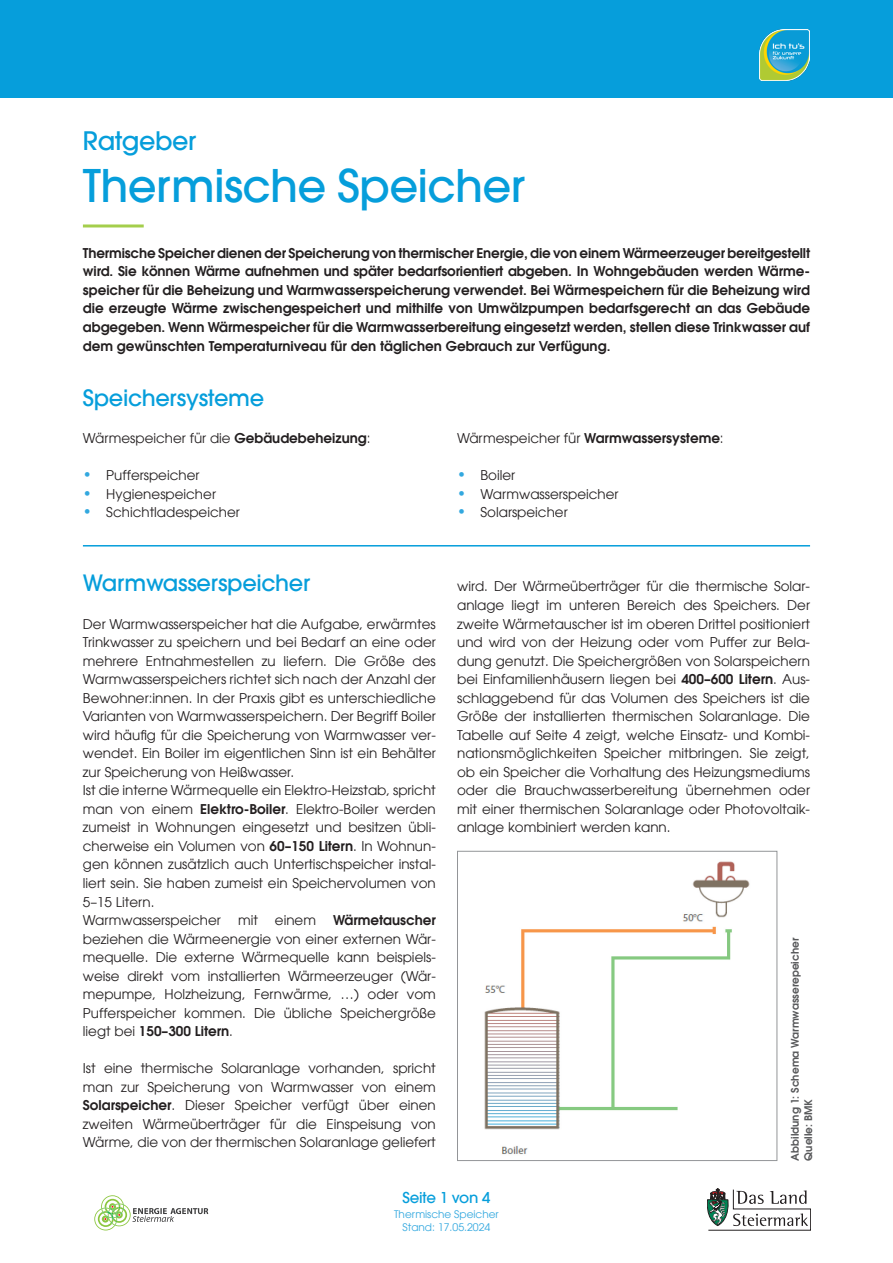
<style>
.page{position:relative;width:893px;height:1263px;background:#fff}
.page>*{position:absolute;margin:0;border:0;box-sizing:border-box;transform-origin:0 0}
.E_1_Titel{font:500 45px "Avant Garde LT";letter-spacing:-.015em;color:#069edb}
.E_1_Ratgeber{font:500 25.5px "Avant Garde LT";letter-spacing:-.015em;color:#069edb}
.E_2{font:500 22.5px "Avant Garde LT";letter-spacing:-.015em;color:#069edb}
.t1{font:500 15px "Avant Garde LT";letter-spacing:-.015em;color:#069edb}
.Fließtext{font:13.5px/18.6px "Avant Garde LT";color:#231f20;text-align:justify}
.Fließtext_bold{font:600 13.5px/18.6px "Avant Garde LT";color:#231f20;text-align:justify}
.Fließtext_Aufzählungszeichen{font:13.5px "Avant Garde LT";color:#231f20}
.Bildunterschrift{font:600 10.5px/13.5px "Avant Garde LT";color:#57585a}
.t2{font:10.5px/12.6px "Avant Garde LT";color:#32a8df;text-align:center}
.s1{font-weight:600}
.s2{font-weight:600;font-size:15px;color:#32a8df}
</style>
<div class="page">
<svg style="left:707px;top:1188px;width:104px;height:42px"></svg>
<svg style="left:94px;top:1195px;width:114px;height:35px"></svg>
<div style="left:0;top:0;width:893px;height:98px;background:#069edb"></div>
<img style="left:759px;top:30px;width:51px;height:51px">
<hr style="left:83px;top:224px;width:61px;height:3px;background:#a4ce4c">
<hr style="left:83px;top:545px;width:727px;height:1px;background:#069edb">
<img style="left:484px;top:861px;width:266px;height:293px">
<div style="left:457px;top:851px;width:320px;height:310px;border:1px solid #939598"></div>
<p class="E_1_Ratgeber" style="left:83px;top:125px;width:115px">Ratgeber</p>
<p class="E_1_Titel" style="left:83px;top:158px;width:444px">Thermische Speicher</p>
<p class="Fließtext_bold" style="left:83px;top:243px;width:729px">Thermische Speicher dienen der Speicherung von thermischer Energie, die von einem Wärmeerzeuger bereitgestellt wird. Sie können Wärme aufnehmen und später bedarfsorientiert abgeben. In Wohngebäuden werden Wärme&shy;speicher für die Beheizung und Warmwasserspeicherung verwendet. Bei Wärmespeichern für die Beheizung wird die erzeugte Wärme zwischengespeichert und mithilfe von Umwälzpumpen bedarfsgerecht an das Gebäude abgegeben. Wenn Wärmespeicher für die Warmwasserbereitung eingesetzt werden, stellen diese Trinkwasser auf dem gewünschten Temperaturniveau für den täglichen Gebrauch zur Verfügung.</p>
<p class="E_2" style="left:83px;top:384px;width:183px">Speichersysteme</p>
<p class="Fließtext" style="left:83px;top:429px;width:289px">Wärmespeicher für die <span class="s1">Gebäudebeheizung</span>:</p>
<p class="Fließtext" style="left:83px;top:466px;width:118px"><span class="s2">•</span> Pufferspeicher</p>
<p class="Fließtext" style="left:83px;top:484px;width:135px"><span class="s2">•</span> Hygienespeicher</p>
<p class="Fließtext" style="left:83px;top:503px;width:158px"><span class="s2">•</span> Schichtladespeicher</p>
<p class="Fließtext_Aufzählungszeichen" style="left:457px;top:430px;width:268px">Wärmespeicher für <span class="s1">Warmwassersysteme</span>:</p>
<p class="Fließtext" style="left:457px;top:466px;width:60px"><span class="s2">•</span> Boiler</p>
<p class="Fließtext" style="left:457px;top:484px;width:163px"><span class="s2">•</span> Warmwasserspeicher</p>
<p class="Fließtext" style="left:457px;top:503px;width:112px"><span class="s2">•</span> Solarspeicher</p>
<p class="E_2" style="left:83px;top:569px;width:229px">Warmwasserspeicher</p>
<p class="Fließtext" style="left:83px;top:614px;width:354px">Der Warmwasserspeicher hat die Aufgabe, erwärmtes Trinkwasser zu speichern und bei Bedarf an eine oder mehrere Entnahmestellen zu liefern. Die Größe des Warmwasserspeichers richtet sich nach der Anzahl der Bewohner:innen. In der Praxis gibt es unterschiedliche Varianten von Warmwasserspeichern. Der Begriff Boiler wird häufig für die Speicherung von Warmwasser ver&shy;wendet. Ein Boiler im eigentlichen Sinn ist ein Behälter zur Speicherung von Heißwasser.</p>
<p class="Fließtext" style="left:83px;top:781px;width:354px">Ist die interne Wärmequelle ein Elektro-Heizstab, spricht man von einem <span class="s1">Elektro-Boiler</span>. Elektro-Boiler werden zumeist in Wohnungen eingesetzt und besitzen übli&shy;cherweise ein Volumen von <span class="s1">60–150 Litern</span>. In Wohnun&shy;gen können zusätzlich auch Untertischspeicher instal&shy;liert sein. Sie haben zumeist ein Speichervolumen von 5–15 Litern.</p>
<p class="Fließtext" style="left:83px;top:911px;width:140px">Warmwasserspeicher</p>
<p class="Fließtext" style="left:238px;top:911px;width:21px">mit</p>
<p class="Fließtext" style="left:275px;top:911px;width:43px">einem</p>
<p class="Fließtext" style="left:83px;top:911px;width:354px;text-indent:250px"><span class="s1">Wärmetauscher </span>beziehen die Wärmeenergie von einer externen Wär&shy;mequelle. Die externe Wärmequelle kann beispiels&shy;weise direkt vom installierten Wärmeerzeuger (Wär&shy;mepumpe, Holzheizung, Fernwärme, …) oder vom Pufferspeicher kommen. Die übliche Speichergröße liegt bei <span class="s1">150–300 Litern</span>.</p>
<p class="Fließtext" style="left:83px;top:1059px;width:354px">Ist eine thermische Solaranlage vorhanden, spricht man zur Speicherung von Warmwasser von einem <span class="s1">Solarspeicher</span>. Dieser Speicher verfügt über einen zweiten Wärmeüberträger für die Einspeisung von Wärme, die von der thermischen Solaranlage geliefert</p>
<p class="Fließtext" style="left:457px;top:577px;width:354px">wird. Der Wärmeüberträger für die thermische Solar&shy;anlage liegt im unteren Bereich des Speichers. Der zweite Wärmetauscher ist im oberen Drittel positioniert und wird von der Heizung oder vom Puffer zur Bela&shy;dung genutzt. Die Speichergrößen von Solarspeichern bei Einfamilienhäusern liegen bei <span class="s1">400–600 Litern</span>. Aus&shy;schlaggebend für das Volumen des Speichers ist die Größe der installierten thermischen Solaranlage. Die Tabelle auf Seite 4 zeigt, welche Einsatz- und Kombi&shy;nationsmöglichkeiten Speicher mitbringen. Sie zeigt, ob ein Speicher die Vorhaltung des Heizungsmediums oder die Brauchwasserbereitung übernehmen oder mit einer thermischen Solaranlage oder Photovoltaik&shy;anlage kombiniert werden kann.</p>
<p class="Bildunterschrift" style="left:788px;top:1160px;width:224px;rotate:-90deg">Abbildung 1: Schema Warmwasserepeicher<br>Quelle: BMK</p>
<p class="t1" style="left:402px;top:1188px;width:90px">Seite 1 von 4</p>
<p class="t2" style="left:394px;top:1208px;width:106px">Thermische Speicher<br>Stand: 17.05.2024</p>
</div>
